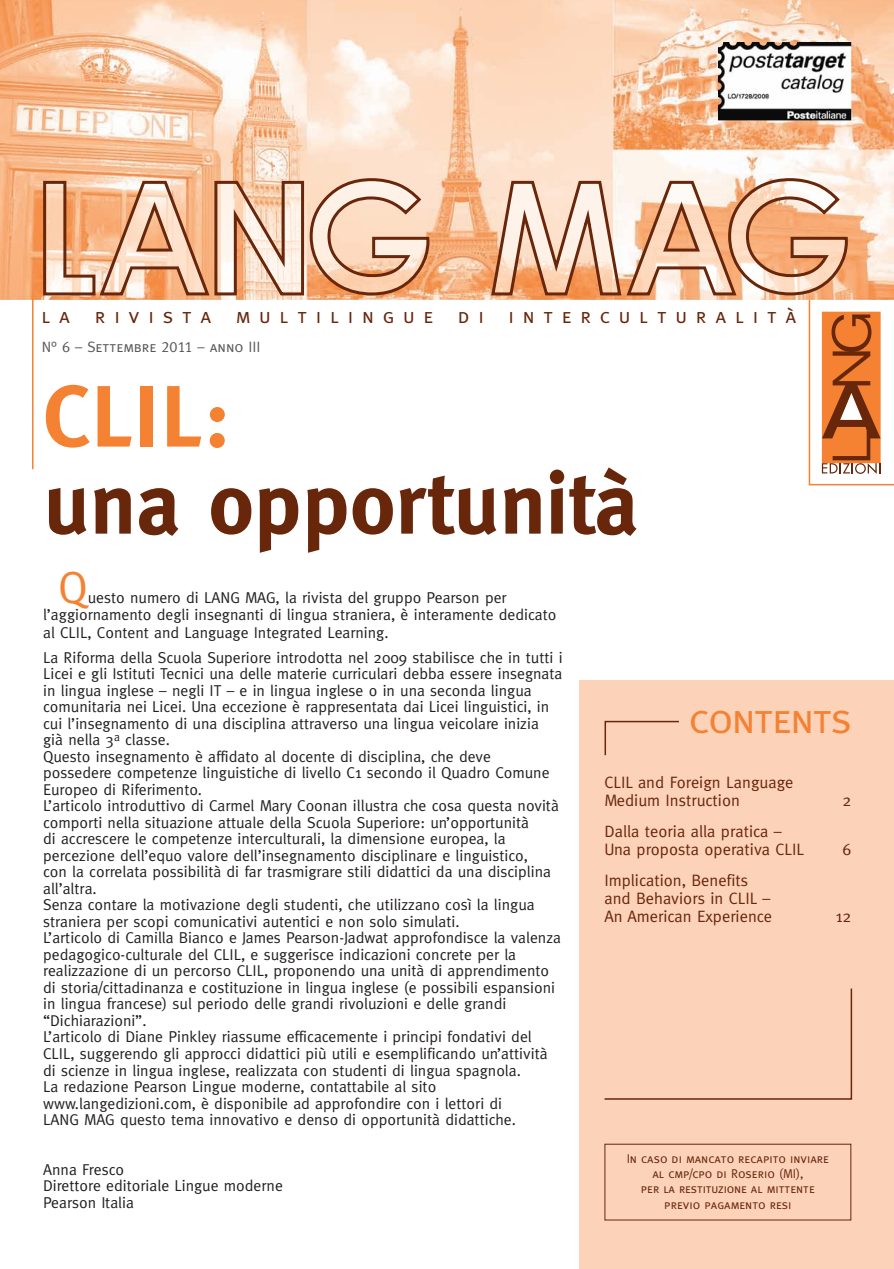
<style>
.page{position:relative;width:894px;height:1269px;background:#fff}
.page>*{position:absolute;margin:0;border:0;box-sizing:border-box;transform-origin:0 0}
.t1{font:700 87px "Meta";color:#68260b}
.t2{font:700 87px "Meta";color:#f48232}
.t3{font:45px "Meta";color:#f48232}
.t4{font:42px "Meta Caps";letter-spacing:-.03em;color:#f48232}
.t5{font:21px "Meta Caps";letter-spacing:.415em;color:#68260b}
.t6{font:16.5px/18px "Meta";color:#68260b}
.t7{font:15.75px/16.5px "Meta";color:#231f20}
.t8{font:15px "Meta Caps";color:#57585a}
.t9{font:12.75px/15.3px "Meta Caps";color:#68260b;text-align:center}
</style>
<div class="page">
<img style="left:1px;top:0;width:893px;height:300px">
<hr style="left:32px;top:298px;width:2px;height:171px;background:#f48232">
<div style="left:579px;top:680px;width:315px;height:588px;background:#fcd2b8"></div>
<svg style="left:604px;top:720px;width:75px;height:36px"></svg>
<div style="left:604px;top:1143px;width:247px;height:77px;border:1px solid #68260b"></div>
<img style="left:718px;top:42px;width:133px;height:78px">
<svg style="left:310px;top:178px;width:119px;height:117px;background:#e6c0a5"></svg>
<svg style="left:491px;top:178px;width:403px;height:307px"></svg>
<svg style="left:43px;top:181px;width:261px;height:114px;background:#e4b798"></svg>
<svg style="left:604px;top:988px;width:249px;height:112px"></svg>
<h3 class="t5" style="left:41px;top:304px;width:756px">la rivista multilingue di interculturalità</h3>
<p class="t8" style="left:42px;top:338px;width:220px">N° 6 – Settembre 2011 – anno III</p>
<h1 class="t2" style="left:43px;top:379px;width:189px">CLIL:</h1>
<h1 class="t1" style="left:43px;top:466px;width:596px">una opportunità</h1>
<h2 class="t3" style="left:58px;top:571px;width:31px">Q</h2>
<p class="t7" style="left:43px;top:590px;width:515px;line-height:17.2px;text-indent:45px">uesto numero di LANG MAG, la rivista del gruppo Pearson per l’aggiornamento degli insegnanti di lingua straniera, è interamente dedicato al CLIL, Content and Language Integrated Learning.</p>
<p class="t7" style="left:43px;top:650px;width:521px">La Riforma della Scuola Superiore introdotta nel 2009 stabilisce che in tutti i Licei e gli Istituti Tecnici una delle materie curriculari debba essere insegnata in lingua inglese – negli IT – e in lingua inglese o in una seconda lingua comunitaria nei Licei. Una eccezione è rappresentata dai Licei linguistici, in cui l’insegnamento di una disciplina attraverso una lingua veicolare inizia già nella 3<sup>a</sup> classe.<br>Questo insegnamento è affidato al docente di disciplina, che deve possedere competenze linguistiche di livello C1 secondo il Quadro Comune Europeo di Riferimento.<br>L’articolo introduttivo di Carmel Mary Coonan illustra che cosa questa novità comporti nella situazione attuale della Scuola Superiore: un’opportunità<br>di accrescere le competenze interculturali, la dimensione europea, la percezione dell’equo valore dell’insegnamento disciplinare e linguistico,<br>con la correlata possibilità di far trasmigrare stili didattici da una disciplina all’altra.<br>Senza contare la motivazione degli studenti, che utilizzano così la lingua straniera per scopi comunicativi autentici e non solo simulati.<br>L’articolo di Camilla Bianco e James Pearson-Jadwat approfondisce la valenza pedagogico-culturale del CLIL, e suggerisce indicazioni concrete per la realizzazione di un percorso CLIL, proponendo una unità di apprendimento di storia/cittadinanza e costituzione in lingua inglese (e possibili espansioni in lingua francese) sul periodo delle grandi rivoluzioni e delle grandi “Dichiarazioni”.<br>L’articolo di Diane Pinkley riassume efficacemente i principi fondativi del CLIL, suggerendo gli approcci didattici più utili e esemplificando un’attività di scienze in lingua inglese, realizzata con studenti di lingua spagnola.<br>La redazione Pearson Lingue moderne, contattabile al sito www.langedizioni.com, è disponibile ad approfondire con i lettori di<br>LANG MAG questo tema innovativo e denso di opportunità didattiche.</p>
<p class="t7" style="left:43px;top:1161px;width:241px">Anna Fresco<br>Direttore editoriale Lingue moderne<br>Pearson Italia</p>
<h3 class="t4" style="left:689px;top:693px;width:165px">contents</h3>
<p class="t6" style="left:604px;top:775px;width:190px">CLIL and Foreign Language<br>Medium Instruction</p>
<p class="t6" style="left:604px;top:823px;width:201px">Dalla teoria alla pratica –<br>Una proposta operativa CLIL</p>
<p class="t6" style="left:604px;top:872px;width:169px">Implication, Benefits and Behaviors in CLIL –<br>An American Experience</p>
<p class="t6" style="left:842px;top:793px;width:10px">2</p>
<p class="t6" style="left:842px;top:841px;width:10px">6</p>
<p class="t6" style="left:836px;top:908px;width:17px">12</p>
<p class="t9" style="left:627px;top:1150px;width:204px">In caso di mancato recapito inviare al cmp/cpo di Roserio (MI),<br>per la restituzione al mittente previo pagamento resi</p>
</div>
